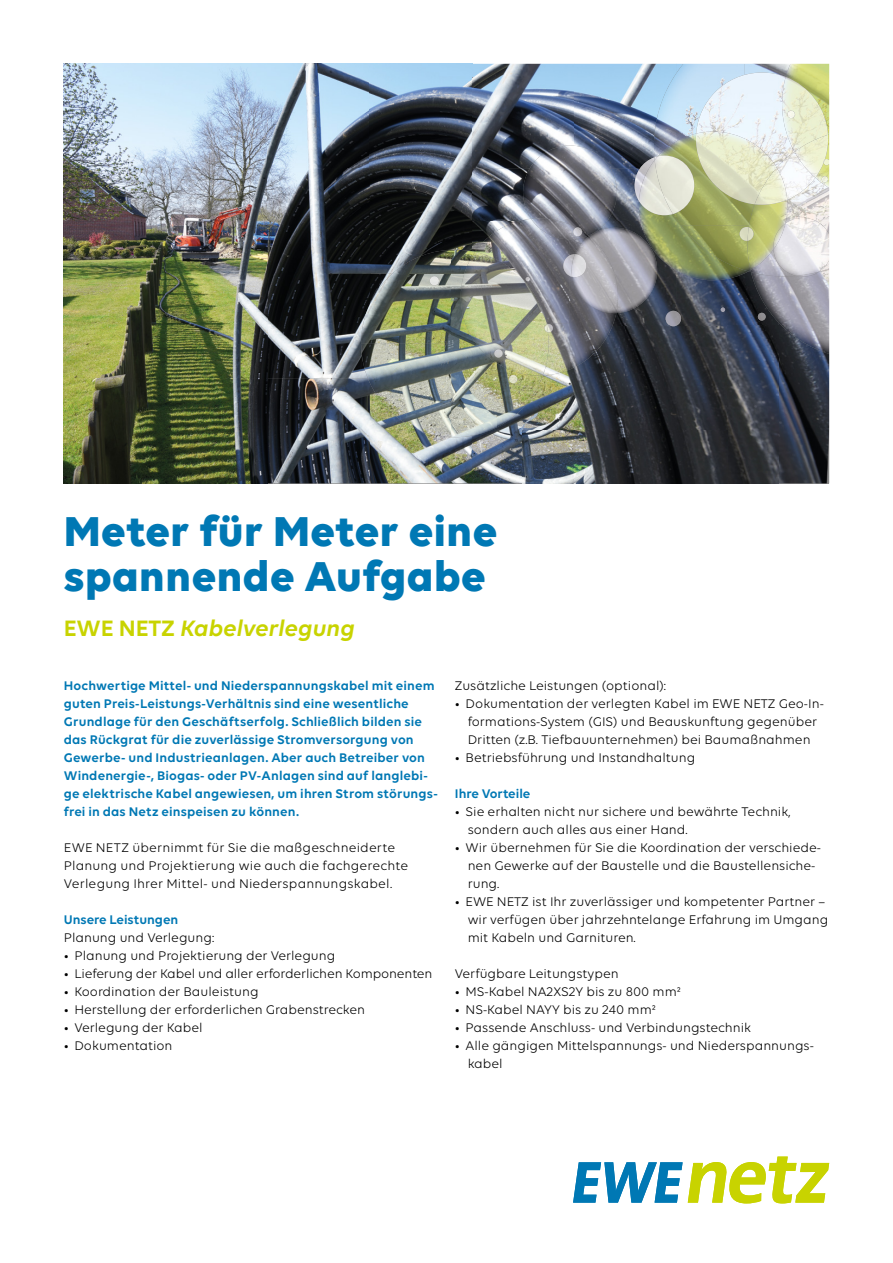
<style>
.page{position:relative;width:893px;height:1263px;background:#fff}
.page>*{position:absolute;margin:0;border:0;box-sizing:border-box;transform-origin:0 0}
.t1{font:700 45px/45px "Volte";letter-spacing:.01em;color:#0078b4}
.t2{font:italic 600 24px "Volte";color:#c8d300}
.t3{font:13.5px/18px "Volte";color:#000}
.t4{font:600 13.5px/18px "Volte";letter-spacing:.01em;color:#0078b4}
.s1{font-style:normal}
</style>
<div class="page">
<svg style="left:573px;top:1156px;width:256px;height:47px"></svg>
<img style="left:64px;top:64px;width:590px;height:105px">
<img style="left:64px;top:169px;width:408px;height:104px">
<img style="left:472px;top:169px;width:167px;height:52px">
<img style="left:472px;top:221px;width:3px;height:29px">
<img style="left:616px;top:221px;width:60px;height:105px">
<img style="left:676px;top:272px;width:75px;height:54px">
<img style="left:64px;top:273px;width:306px;height:210px">
<img style="left:778px;top:354px;width:51px;height:129px">
<img style="left:523px;top:326px;width:255px;height:157px">
<img style="left:370px;top:437px;width:102px;height:46px">
<img style="left:472px;top:427px;width:51px;height:56px">
<img style="left:751px;top:276px;width:78px;height:78px">
<img style="left:654px;top:64px;width:90px;height:92px">
<img style="left:744px;top:64px;width:42px;height:9px">
<img style="left:788px;top:188px;width:41px;height:30px">
<img style="left:750px;top:270px;width:23px;height:6px">
<img style="left:786px;top:64px;width:43px;height:70px">
<img style="left:815px;top:134px;width:14px;height:54px">
<img style="left:639px;top:215px;width:109px;height:65px">
<img style="left:658px;top:134px;width:89px;height:92px">
<img style="left:681px;top:225px;width:69px;height:46px">
<img style="left:747px;top:200px;width:41px;height:70px">
<img style="left:796px;top:276px;width:23px;height:1px">
<img style="left:773px;top:218px;width:56px;height:58px">
<img style="left:773px;top:223px;width:12px;height:26px">
<img style="left:696px;top:73px;width:98px;height:79px">
<img style="left:777px;top:152px;width:38px;height:48px">
<img style="left:782px;top:77px;width:46px;height:75px">
<img style="left:794px;top:135px;width:34px;height:43px">
<img style="left:696px;top:132px;width:81px;height:72px">
<img style="left:755px;top:168px;width:32px;height:37px">
<img style="left:634px;top:157px;width:20px;height:44px">
<img style="left:639px;top:160px;width:34px;height:55px">
<img style="left:655px;top:156px;width:40px;height:58px">
<img style="left:361px;top:250px;width:136px;height:187px">
<img style="left:497px;top:376px;width:46px;height:51px">
<img style="left:475px;top:219px;width:94px;height:104px">
<img style="left:569px;top:240px;width:47px;height:130px">
<img style="left:549px;top:323px;width:20px;height:52px">
<img style="left:460px;top:252px;width:89px;height:124px">
<img style="left:523px;top:146px;width:95px;height:90px">
<img style="left:531px;top:218px;width:57px;height:22px">
<img style="left:589px;top:228px;width:69px;height:85px">
<img style="left:572px;top:236px;width:46px;height:77px">
<svg style="left:509px;top:375px;width:8px;height:8px"></svg>
<svg style="left:544px;top:324px;width:9px;height:8px"></svg>
<svg style="left:494px;top:349px;width:9px;height:9px"></svg>
<svg style="left:526px;top:277px;width:4px;height:4px"></svg>
<img style="left:563px;top:254px;width:8px;height:23px">
<img style="left:571px;top:254px;width:16px;height:23px">
<svg style="left:573px;top:227px;width:9px;height:9px"></svg>
<svg style="left:430px;top:276px;width:9px;height:9px"></svg>
<img style="left:739px;top:227px;width:15px;height:14px">
<svg style="left:758px;top:313px;width:8px;height:8px"></svg>
<svg style="left:721px;top:307px;width:4px;height:5px"></svg>
<img style="left:665px;top:311px;width:16px;height:15px">
<svg style="left:822px;top:176px;width:6px;height:6px"></svg>
<svg style="left:823px;top:159px;width:6px;height:6px"></svg>
<svg style="left:787px;top:111px;width:8px;height:7px"></svg>
<h1 class="t1" style="left:64px;top:508px;width:435px">Meter für Meter eine spannende Aufgabe</h1>
<h2 class="t2" style="left:64px;top:614px;width:292px"><span class="s1">EWE NETZ</span> Kabelverlegung</h2>
<p class="t4" style="left:64px;top:677px;width:375px">Hochwertige Mittel- und Niederspannungskabel mit einem guten Preis-Leistungs-Verhältnis sind eine wesentliche Grundlage für den Geschäftserfolg. Schließlich bilden sie das Rückgrat für die zuverlässige Stromversorgung von Gewerbe- und Industrieanlagen. Aber auch Betreiber von Windenergie-, Biogas- oder PV-Anlagen sind auf langlebi&shy;ge elektrische Kabel angewiesen, um ihren Strom störungs&shy;frei in das Netz einspeisen zu können.</p>
<p class="t3" style="left:64px;top:839px;width:346px">EWE NETZ übernimmt für Sie die maßgeschneiderte<br>Planung und Projektierung wie auch die fachgerechte<br>Verlegung Ihrer Mittel- und Niederspannungskabel.</p>
<p class="t4" style="left:64px;top:911px;width:116px">Unsere Leistungen</p>
<p class="t3" style="left:64px;top:929px;width:152px">Planung und Verlegung:</p>
<p class="t3" style="left:64px;top:947px;width:273px">• Planung und Projektierung der Verlegung</p>
<p class="t3" style="left:64px;top:965px;width:370px">• Lieferung der Kabel und aller erforderlichen Komponenten</p>
<p class="t3" style="left:64px;top:983px;width:196px">• Koordination der Bauleistung</p>
<p class="t3" style="left:64px;top:1001px;width:303px">• Herstellung der erforderlichen Grabenstrecken</p>
<p class="t3" style="left:64px;top:1019px;width:140px">• Verlegung der Kabel</p>
<p class="t3" style="left:64px;top:1037px;width:110px">• Dokumentation</p>
<p class="t3" style="left:455px;top:677px;width:213px">Zusätzliche Leistungen (optional):</p>
<p class="t3" style="left:455px;top:695px;width:370px;text-align:center">• Dokumentation der verlegten Kabel im EWE NETZ Geo-In&shy;formations-System (GIS) und Beauskunftung gegenüber<br>Dritten (z.B. Tiefbauunternehmen) bei Baumaßnahmen</p>
<p class="t3" style="left:455px;top:749px;width:242px">• Betriebsführung und Instandhaltung</p>
<p class="t4" style="left:455px;top:784px;width:77px">Ihre Vorteile</p>
<p class="t3" style="left:468px;top:803px;width:324px;text-indent:-13px">• Sie erhalten nicht nur sichere und bewährte Technik, sondern auch alles aus einer Hand.</p>
<p class="t3" style="left:468px;top:839px;width:355px;text-indent:-13px">• Wir übernehmen für Sie die Koordination der verschiede&shy;nen Gewerke auf der Baustelle und die Baustellensiche&shy;rung.</p>
<p class="t3" style="left:468px;top:893px;width:362px;text-indent:-13px">• EWE NETZ ist Ihr zuverlässiger und kompetenter Partner – wir verfügen über jahrzehntelange Erfahrung im Umgang mit Kabeln und Garnituren.</p>
<p class="t3" style="left:455px;top:965px;width:165px">Verfügbare Leitungstypen</p>
<p class="t3" style="left:455px;top:983px;width:227px">• MS-Kabel NA2XS2Y bis zu 800 mm²</p>
<p class="t3" style="left:455px;top:1001px;width:202px">• NS-Kabel NAYY bis zu 240 mm²</p>
<p class="t3" style="left:455px;top:1019px;width:298px">• Passende Anschluss- und Verbindungstechnik</p>
<p class="t3" style="left:468px;top:1037px;width:348px;text-indent:-13px">• Alle gängigen Mittelspannungs- und Niederspannungs&shy;kabel</p>
</div>
